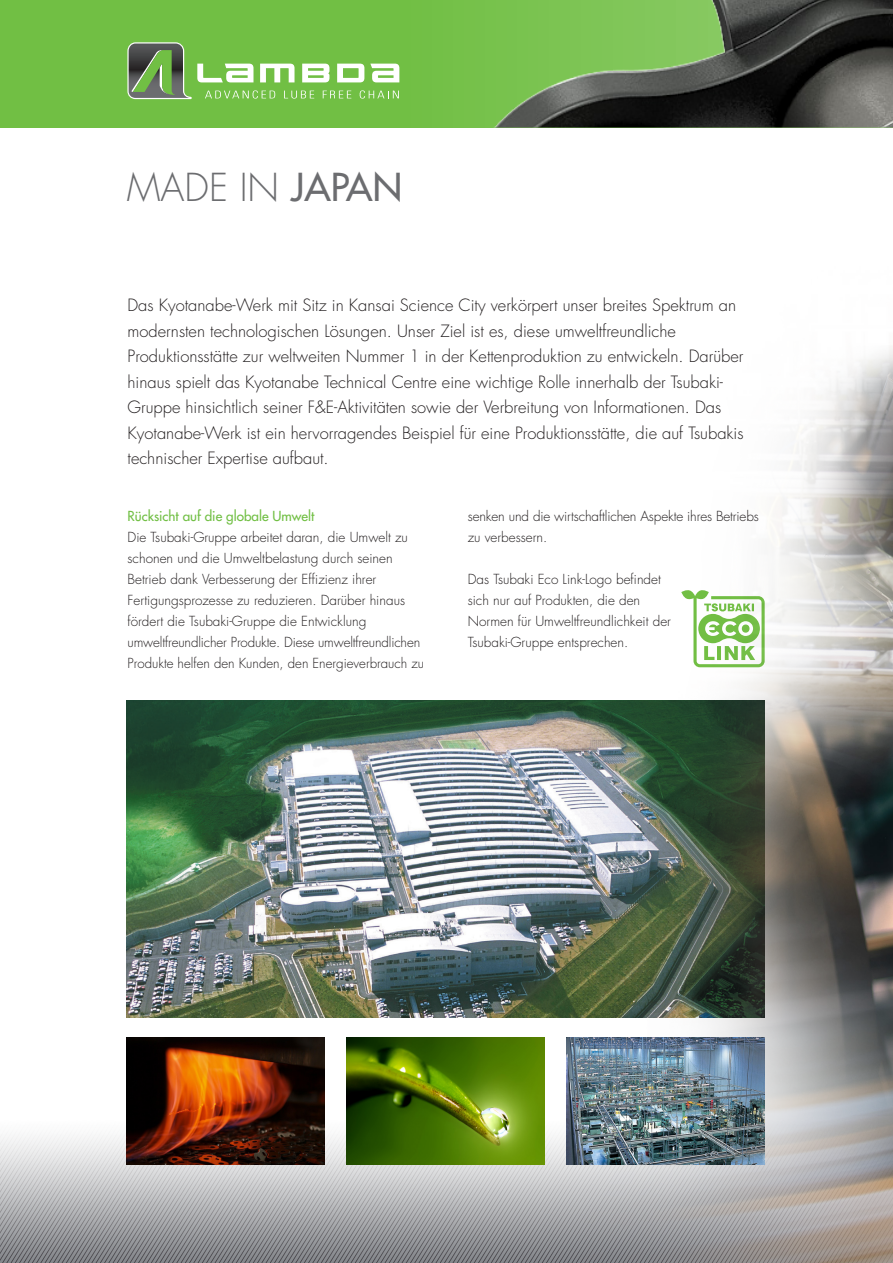
<style>
.page{position:relative;width:893px;height:1263px;background:#fff}
.page>*{position:absolute;margin:0;border:0;box-sizing:border-box;transform-origin:0 0}
.t1{font:300 37.5px "Futura Std";color:#6c6d70}
.t2{font:300 16.5px/25.5px "Futura Std";color:#231f20}
.t3{font:300 13.5px/21px "Futura Std";color:#231f20}
.t4{font:500 13.5px "Futura Std";color:#71bf44}
.s1{font-weight:500}
</style>
<div class="page">
<img style="left:0;top:700px;width:584px;height:563px">
<img style="left:127px;top:700px;width:457px;height:317px">
<img style="left:127px;top:1037px;width:197px;height:128px">
<img style="left:346px;top:1037px;width:198px;height:128px">
<img style="left:566px;top:1037px;width:18px;height:128px">
<img style="left:584px;top:346px;width:309px;height:917px">
<div style="left:0;top:0;width:893px;height:128px;background:#71bf44"></div>
<img style="left:493px;top:0;width:400px;height:128px">
<svg style="left:127px;top:42px;width:272px;height:57px"></svg>
<p class="t1" style="left:127px;top:165px;width:277px">MADE IN <span class="s1">JAPAN</span></p>
<p class="t2" style="left:128px;top:293px;width:618px">Das Kyotanabe-Werk mit Sitz in Kansai Science City verkörpert unser breites Spektrum an modernsten technologischen Lösungen. Unser Ziel ist es, diese umweltfreundliche Produktionsstätte zur weltweiten Nummer 1 in der Kettenproduktion zu entwickeln. Darüber hinaus spielt das Kyotanabe Technical Centre eine wichtige Rolle innerhalb der Tsubaki-Gruppe hinsichtlich seiner F&amp;E-Aktivitäten sowie der Verbreitung von Informationen. Das Kyotanabe-Werk ist ein hervorragendes Beispiel für eine Produktionsstätte, die auf Tsubakis technischer Expertise aufbaut.</p>
<p class="t4" style="left:128px;top:508px;width:188px">Rücksicht auf die globale Umwelt</p>
<p class="t3" style="left:128px;top:527px;width:298px">Die Tsubaki-Gruppe arbeitet daran, die Umwelt zu schonen und die Umweltbelastung durch seinen Betrieb dank Verbesserung der Effizienz ihrer Fertigungsprozesse zu reduzieren. Darüber hinaus fördert die Tsubaki-Gruppe die Entwicklung umweltfreundlicher Produkte. Diese umweltfreundlichen Produkte helfen den Kunden, den Energieverbrauch zu</p>
<p class="t3" style="left:468px;top:506px;width:293px">senken und die wirtschaftlichen Aspekte ihres Betriebs zu verbessern.</p>
<p class="t3" style="left:468px;top:569px;width:195px">Das Tsubaki Eco Link-Logo befindet</p>
<p class="t3" style="left:468px;top:590px;width:205px">sich nur auf Produkten, die den<br>Normen für Umweltfreundlichkeit der<br>Tsubaki-Gruppe entsprechen.</p>
</div>
